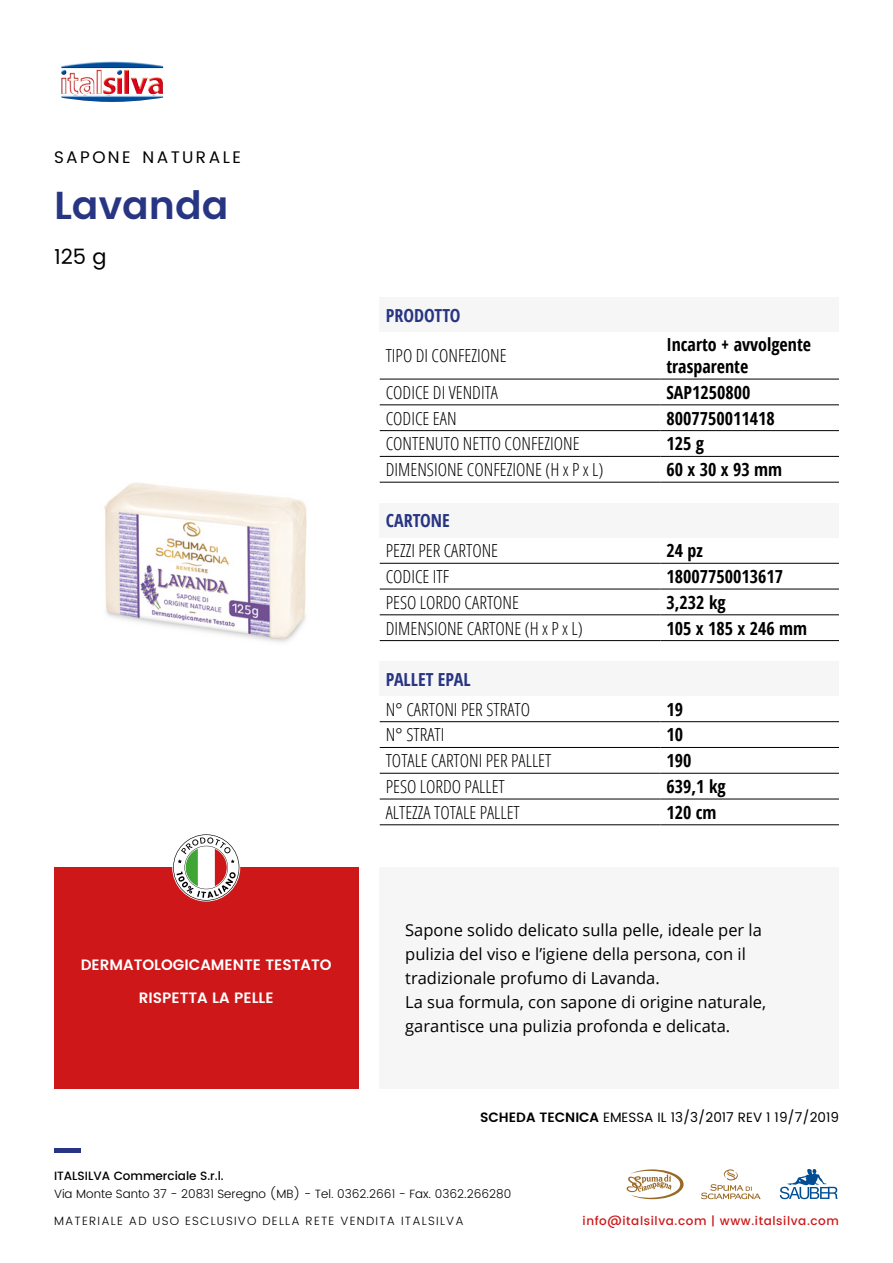
<style>
.page{position:relative;width:893px;height:1263px;background:#fff}
.page>*{position:absolute;margin:0;border:0;box-sizing:border-box;transform-origin:0 0}
.t1{font:600 39px "Poppins";color:#283583}
.t2{font:21px "Poppins";color:#000}
.t3{font:300 condensed 18px "Open Sans";color:#000}
.t4{font:700 condensed 18px/21.6px "Open Sans";color:#000}
.t5{font:700 condensed 18px "Open Sans";color:#283583}
.t6{font:16.8px "Poppins";letter-spacing:.145em;color:#000}
.t7{font:16.5px/24px "Open Sans";color:#000}
.t8{font:600 15px "Poppins";color:#fff}
.t9{font:13.5px "Poppins";color:#000}
.t10{font:300 12px "Poppins";color:#000}
.t11{font:300 12px "Poppins";letter-spacing:.1em;color:#000}
.t12{font:500 12px "Poppins";letter-spacing:.05em;color:#cd1719}
.t13{font:500 12px "Poppins";color:#000}
.s1{font-weight:600}
</style>
<div class="page">
<hr style="left:54px;top:1148px;width:26px;height:4px;background:#283583">
<svg style="left:626px;top:1169px;width:58px;height:30px"></svg>
<svg style="left:780px;top:1169px;width:58px;height:30px"></svg>
<svg style="left:701px;top:1169px;width:60px;height:30px"></svg>
<img style="left:61px;top:61px;width:102px;height:41px">
<div style="left:54px;top:867px;width:304px;height:222px;background:#cd1719"></div>
<div style="left:380px;top:867px;width:459px;height:222px;background:#f6f6f6"></div>
<img style="left:104px;top:482px;width:203px;height:161px">
<div style="left:380px;top:662px;width:459px;height:34px;background:#f6f6f6"></div>
<hr style="left:380px;top:721px;width:280px;height:1px;background:#000">
<hr style="left:660px;top:721px;width:179px;height:1px;background:#000">
<hr style="left:380px;top:747px;width:280px;height:1px;background:#000">
<hr style="left:660px;top:747px;width:179px;height:1px;background:#000">
<hr style="left:380px;top:773px;width:280px;height:1px;background:#000">
<hr style="left:660px;top:773px;width:179px;height:1px;background:#000">
<hr style="left:380px;top:799px;width:280px;height:1px;background:#000">
<hr style="left:660px;top:799px;width:179px;height:1px;background:#000">
<hr style="left:380px;top:824px;width:280px;height:1px;background:#000">
<hr style="left:660px;top:824px;width:179px;height:1px;background:#000">
<div style="left:380px;top:503px;width:459px;height:34px;background:#f6f6f6"></div>
<hr style="left:380px;top:563px;width:280px;height:1px;background:#000">
<hr style="left:660px;top:563px;width:179px;height:1px;background:#000">
<hr style="left:380px;top:589px;width:280px;height:1px;background:#000">
<hr style="left:660px;top:589px;width:179px;height:1px;background:#000">
<hr style="left:380px;top:614px;width:280px;height:1px;background:#000">
<hr style="left:660px;top:614px;width:179px;height:1px;background:#000">
<hr style="left:380px;top:640px;width:280px;height:1px;background:#000">
<hr style="left:660px;top:640px;width:179px;height:1px;background:#000">
<div style="left:380px;top:298px;width:459px;height:34px;background:#f6f6f6"></div>
<hr style="left:380px;top:379px;width:280px;height:1px;background:#000">
<hr style="left:660px;top:379px;width:179px;height:1px;background:#000">
<hr style="left:380px;top:405px;width:280px;height:1px;background:#000">
<hr style="left:660px;top:405px;width:179px;height:1px;background:#000">
<hr style="left:380px;top:430px;width:280px;height:1px;background:#000">
<hr style="left:660px;top:430px;width:179px;height:1px;background:#000">
<hr style="left:380px;top:456px;width:280px;height:1px;background:#000">
<hr style="left:660px;top:456px;width:179px;height:1px;background:#000">
<hr style="left:380px;top:482px;width:280px;height:1px;background:#000">
<hr style="left:660px;top:482px;width:179px;height:1px;background:#000">
<svg style="left:173px;top:834px;width:66px;height:67px"></svg>
<p class="t6" style="left:54px;top:145px;width:188px">SAPONE NATURALE</p>
<h1 class="t1" style="left:54px;top:176px;width:176px">Lavanda</h1>
<p class="t2" style="left:54px;top:241px;width:54px">125 g</p>
<p class="t8" style="left:81px;top:953px;width:253px">DERMATOLOGICAMENTE TESTATO</p>
<p class="t8" style="left:139px;top:986px;width:136px">RISPETTA LA PELLE</p>
<p class="t5" style="left:386px;top:302px;width:76px">PRODOTTO</p>
<p class="t3" style="left:386px;top:343px;width:122px">TIPO DI CONFEZIONE</p>
<p class="t4" style="left:666px;top:334px;width:146px">Incarto + avvolgente trasparente</p>
<p class="t3" style="left:386px;top:380px;width:114px">CODICE DI VENDITA</p>
<p class="t4" style="left:666px;top:381px;width:86px">SAP1250800</p>
<p class="t3" style="left:386px;top:406px;width:72px">CODICE EAN</p>
<p class="t4" style="left:666px;top:407px;width:110px">8007750011418</p>
<p class="t3" style="left:386px;top:432px;width:195px">CONTENUTO NETTO CONFEZIONE</p>
<p class="t4" style="left:666px;top:433px;width:39px">125 g</p>
<p class="t3" style="left:386px;top:457px;width:219px">DIMENSIONE CONFEZIONE (H x P x L)</p>
<p class="t4" style="left:666px;top:458px;width:117px">60 x 30 x 93 mm</p>
<p class="t5" style="left:386px;top:508px;width:66px">CARTONE</p>
<p class="t3" style="left:386px;top:538px;width:114px">PEZZI PER CARTONE</p>
<p class="t4" style="left:666px;top:539px;width:38px">24 pz</p>
<p class="t3" style="left:386px;top:564px;width:65px">CODICE ITF</p>
<p class="t4" style="left:666px;top:565px;width:118px">18007750013617</p>
<p class="t3" style="left:386px;top:590px;width:135px">PESO LORDO CARTONE</p>
<p class="t4" style="left:666px;top:591px;width:61px">3,232 kg</p>
<p class="t3" style="left:386px;top:616px;width:199px">DIMENSIONE CARTONE (H x P x L)</p>
<p class="t4" style="left:666px;top:617px;width:142px">105 x 185 x 246 mm</p>
<p class="t5" style="left:386px;top:667px;width:87px">PALLET EPAL</p>
<p class="t3" style="left:386px;top:697px;width:146px">N° CARTONI PER STRATO</p>
<p class="t4" style="left:666px;top:698px;width:18px">19</p>
<p class="t3" style="left:386px;top:723px;width:60px">N° STRATI</p>
<p class="t4" style="left:666px;top:724px;width:18px">10</p>
<p class="t3" style="left:386px;top:748px;width:167px">TOTALE CARTONI PER PALLET</p>
<p class="t4" style="left:666px;top:749px;width:27px">190</p>
<p class="t3" style="left:386px;top:774px;width:121px">PESO LORDO PALLET</p>
<p class="t4" style="left:666px;top:775px;width:61px">639,1 kg</p>
<p class="t3" style="left:386px;top:800px;width:136px">ALTEZZA TOTALE PALLET</p>
<p class="t4" style="left:666px;top:801px;width:52px">120 cm</p>
<p class="t7" style="left:405px;top:918px;width:362px">Sapone solido delicato sulla pelle, ideale per la pulizia del viso e l’igiene della persona, con il tradizionale profumo di Lavanda.<br>La sua formula, con sapone di origine naturale, garantisce una pulizia profonda e delicata.</p>
<p class="t9" style="left:480px;top:1107px;width:360px"><span class="s1">SCHEDA TECNICA</span> EMESSA IL 13/3/2017 REV 1 19/7/2019</p>
<p class="t13" style="left:54px;top:1167px;width:171px">ITALSILVA Commerciale S.r.l.</p>
<p class="t10" style="left:54px;top:1185px;width:459px">Via Monte Santo 37 - 20831 Seregno (MB) - Tel. 0362.2661 - Fax. 0362.266280</p>
<p class="t11" style="left:54px;top:1212px;width:411px">MATERIALE AD USO ESCLUSIVO DELLA RETE VENDITA ITALSILVA</p>
<p class="t12" style="left:583px;top:1212px;width:258px">info@italsilva.com | www.italsilva.com</p>
</div>
